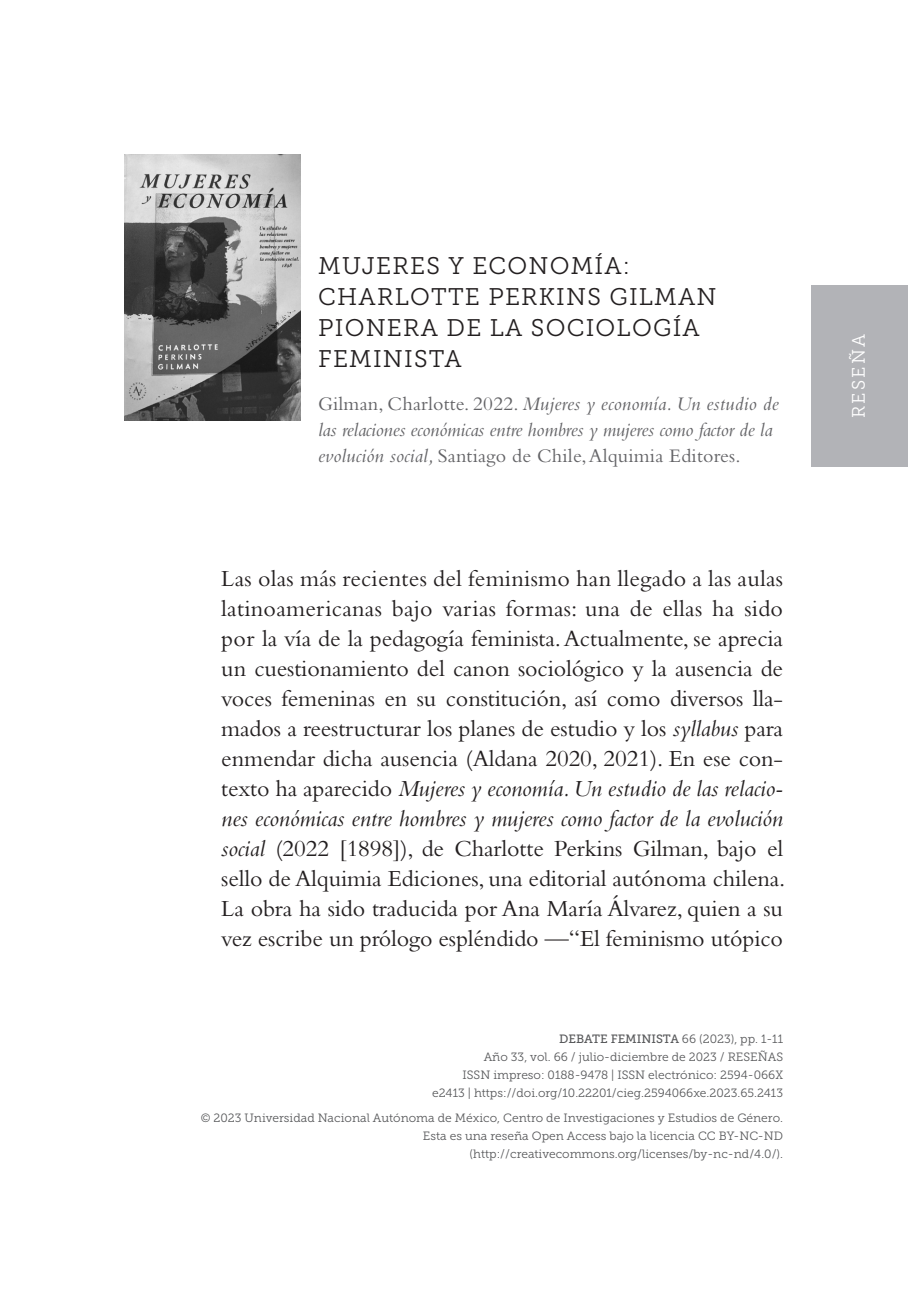
<style>
.page{position:relative;width:908px;height:1304px;background:#fff}
.page>*{position:absolute;margin:0;border:0;box-sizing:border-box;transform-origin:0 0}
.PRIMER_PARRAFO{font:24px/30px "Bembo Std";letter-spacing:-.005em;color:#231f20;text-align:justify}
.RESEÑA_TIT_LIBRO{font:24px/31px "Museo Slab 300";letter-spacing:.05em;color:#231f20}
.RESEÑA_FICHA{font:italic 20px/26px "Bembo Std";letter-spacing:-.01em;color:#636366}
.t1{font:18px "Museo Slab 300";letter-spacing:.125em;color:#fff}
.DEBATE_FEMINISTA_LEG{font:12px/18px "Museo Slab 300";color:#57585a;text-align:right}
.s1{font-style:normal}
.s2{font-style:italic}
.s3{font-family:"Museo Slab 500"}
</style>
<div class="page">
<div style="left:811px;top:285px;width:96px;height:182px;background:#b2b3b7"></div>
<img style="left:125px;top:154px;width:175px;height:266px">
<p class="RESEÑA_TIT_LIBRO" style="left:318px;top:250px;width:399px">MUJERES Y ECONOMÍA:<br>CHARLOTTE PERKINS GILMAN<br>PIONERA DE LA SOCIOLOGÍA<br>FEMINISTA</p>
<p class="RESEÑA_FICHA" style="left:318px;top:390px;width:461px"><span class="s1">Gilman, Charlotte. 2022.</span> Mujeres y economía. Un estudio de las relaciones económicas entre hombres y mujeres como factor de la evolución social, <span class="s1">Santiago de Chile, Alquimia Editores.</span></p>
<p class="PRIMER_PARRAFO" style="left:221px;top:563px;width:565px">Las olas más recientes del feminismo han llegado a las aulas latinoamericanas bajo varias formas: una de ellas ha sido por la vía de la pedagogía feminista. Actualmente, se aprecia un cuestionamiento del canon sociológico y la ausencia de voces femeninas en su constitución, así como diversos lla&shy;mados a reestructurar los planes de estudio y los <span class="s2">syllabus</span> para enmendar dicha ausencia (Aldana 2020, 2021). En ese con&shy;texto ha aparecido <span class="s2">Mujeres y economía. Un estudio de las relacio&shy;nes económicas entre hombres y mujeres como factor de la evolución social</span> (2022 [1898]), de Charlotte Perkins Gilman, bajo el sello de Alquimia Ediciones, una editorial autónoma chilena.<br>La obra ha sido traducida por Ana María Álvarez, quien a su vez escribe un prólogo espléndido —“El feminismo utópico</p>
<p class="DEBATE_FEMINISTA_LEG" style="left:432px;top:1030px;width:352px"><span class="s3">DEBATE FEMINISTA</span> 66 (2023), pp. 1-11<br>Año 33, vol. 66 / julio-diciembre de 2023 / RESEÑAS<br>ISSN impreso: 0188-9478 | ISSN electrónico: 2594-066X e2413 | https://doi.org/10.22201/cieg.2594066xe.2023.65.2413</p>
<p class="DEBATE_FEMINISTA_LEG" style="left:200px;top:1109px;width:583px">© 2023 Universidad Nacional Autónoma de México, Centro de Investigaciones y Estudios de Género.<br>Esta es una reseña Open Access bajo la licencia CC BY-NC-ND (http://creativecommons.org/licenses/by-nc-nd/4.0/).</p>
<p class="t1" style="left:848px;top:418px;width:86px;rotate:-90deg">RESEÑA</p>
</div>
